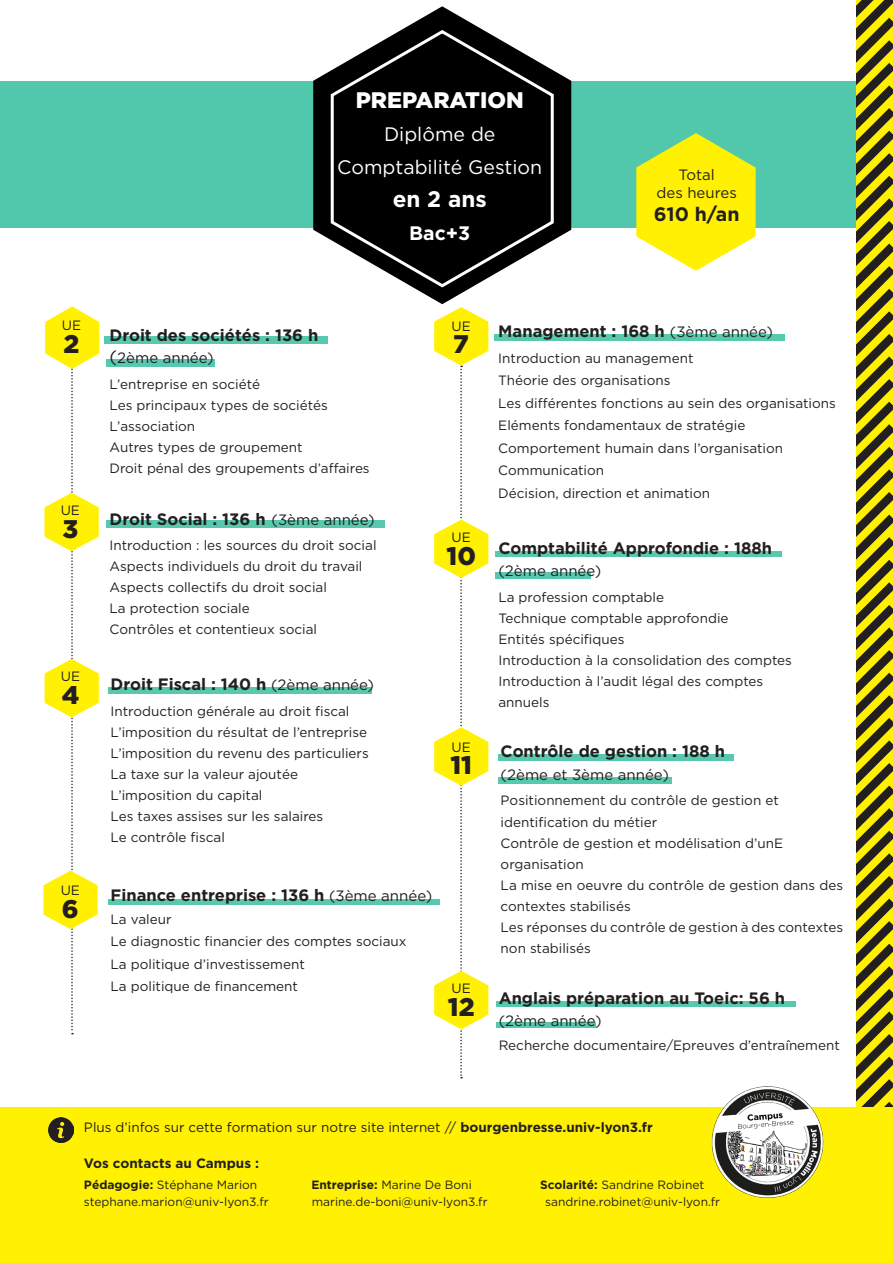
<style>
.page{position:relative;width:893px;height:1263px;background:#fff}
.page>*{position:absolute;margin:0;border:0;box-sizing:border-box;transform-origin:0 0}
.t1{font:900 25.5px "Gotham";color:#231f20}
.t2{font:900 22.5px "Gotham";color:#fff}
.t3{font:700 22.5px "Gotham";color:#fff}
.t4{font:19.5px "Gotham";color:#fff}
.t5{font:700 19.5px "Gotham";color:#231f20}
.t6{font:700 19.5px "Gotham";color:#fff}
.t7{font:700 16.5px "Gotham";color:#231f20}
.t8{font:15px "Gotham";color:#231f20}
.t9{font:13.5px/21px "Gotham";color:#231f20}
.t10{font:700 13.5px "Gotham";color:#231f20}
.t11{font:12px "Gotham";color:#231f20}
.s1{font-size:18px}
.s2{font-weight:400;font-size:15px}
.s3{font-weight:700}
</style>
<div class="page">
<div style="left:106px;top:360px;width:109px;height:7px;background:#58c9ae"></div>
<div style="left:499px;top:777px;width:173px;height:6px;background:#58c9ae"></div>
<div style="left:499px;top:754px;width:235px;height:7px;background:#58c9ae"></div>
<svg style="left:856px;top:0;width:37px;height:1107px;background:#8e8510"></svg>
<div style="left:105px;top:337px;width:223px;height:7px;background:#58c9ae"></div>
<div style="left:496px;top:1022px;width:100px;height:5px;background:#58c9ae"></div>
<div style="left:0;top:81px;width:856px;height:147px;background:#51c7ab"></div>
<svg style="left:313px;top:6px;width:258px;height:298px"></svg>
<svg style="left:329px;top:28px;width:227px;height:261px;background:#2b2b2b"></svg>
<svg style="left:636px;top:133px;width:120px;height:138px"></svg>
<div style="left:106px;top:520px;width:279px;height:7px;background:#58c9ae"></div>
<div style="left:108px;top:899px;width:331px;height:5px;background:#58c9ae"></div>
<div style="left:494px;top:335px;width:290px;height:6px;background:#58c9ae"></div>
<div style="left:495px;top:572px;width:95px;height:7px;background:#58c9ae"></div>
<div style="left:495px;top:551px;width:287px;height:6px;background:#58c9ae"></div>
<div style="left:496px;top:1001px;width:300px;height:6px;background:#58c9ae"></div>
<div style="left:0;top:1107px;width:893px;height:156px;background:#fff101"></div>
<svg style="left:43px;top:306px;width:56px;height:728px"></svg>
<svg style="left:434px;top:307px;width:54px;height:771px"></svg>
<img style="left:711px;top:1086px;width:113px;height:112px">
<img style="left:49px;top:1118px;width:25px;height:24px">
<div style="left:108px;top:687px;width:264px;height:7px;background:#58c9ae"></div>
<p class="t2" style="left:356px;top:87px;width:170px">PREPARATION</p>
<p class="t4" style="left:384px;top:123px;width:113px">Diplôme de</p>
<p class="t4" style="left:337px;top:156px;width:207px">Comptabilité Gestion</p>
<p class="t3" style="left:393px;top:186px;width:95px">en 2 ans</p>
<p class="t6" style="left:409px;top:222px;width:63px">Bac+3</p>
<p class="t8" style="left:679px;top:166px;width:38px">Total</p>
<p class="t8" style="left:657px;top:184px;width:82px">des heures</p>
<p class="t5" style="left:654px;top:203px;width:87px">610 h/an</p>
<p class="t9" style="left:62px;top:315px;width:21px">UE</p>
<p class="t1" style="left:64px;top:329px;width:17px">2</p>
<p class="t9" style="left:61px;top:500px;width:21px">UE</p>
<p class="t1" style="left:62px;top:514px;width:17px">3</p>
<p class="t9" style="left:61px;top:666px;width:21px">UE</p>
<p class="t1" style="left:62px;top:680px;width:19px">4</p>
<p class="t9" style="left:61px;top:880px;width:21px">UE</p>
<p class="t1" style="left:62px;top:894px;width:18px">6</p>
<p class="t7" style="left:109px;top:325px;width:210px">Droit des sociétés : 136 h</p>
<p class="t8" style="left:109px;top:349px;width:106px"><span class="s1">(</span>2ème année)</p>
<p class="t9" style="left:109px;top:373px;width:152px">L’entreprise en société</p>
<p class="t9" style="left:109px;top:394px;width:220px">Les principaux types de sociétés</p>
<p class="t9" style="left:109px;top:415px;width:87px">L’association</p>
<p class="t9" style="left:109px;top:436px;width:195px">Autres types de groupement</p>
<p class="t9" style="left:109px;top:457px;width:262px">Droit pénal des groupements d’affaires</p>
<p class="t7" style="left:110px;top:509px;width:267px">Droit Social : 136 h <span class="s2">(3ème année)</span></p>
<p class="t9" style="left:110px;top:535px;width:268px">Introduction : les sources du droit social</p>
<p class="t9" style="left:110px;top:556px;width:254px">Aspects individuels du droit du travail</p>
<p class="t9" style="left:110px;top:577px;width:219px">Aspects collectifs du droit social</p>
<p class="t9" style="left:110px;top:598px;width:142px">La protection sociale</p>
<p class="t9" style="left:110px;top:619px;width:209px">Contrôles et contentieux social</p>
<p class="t7" style="left:111px;top:675px;width:265px">Droit Fiscal : 140 h <span class="s2">(2ème année)</span></p>
<p class="t9" style="left:111px;top:700px;width:240px">Introduction générale au droit fiscal</p>
<p class="t9" style="left:111px;top:721px;width:258px">L’imposition du résultat de l’entreprise</p>
<p class="t9" style="left:111px;top:742px;width:260px">L’imposition du revenu des particuliers</p>
<p class="t9" style="left:111px;top:763px;width:189px">La taxe sur la valeur ajoutée</p>
<p class="t9" style="left:111px;top:784px;width:153px">L’imposition du capital</p>
<p class="t9" style="left:111px;top:805px;width:214px">Les taxes assises sur les salaires</p>
<p class="t9" style="left:111px;top:826px;width:116px">Le contrôle fiscal</p>
<p class="t9" style="left:451px;top:315px;width:21px">UE</p>
<p class="t1" style="left:453px;top:329px;width:17px">7</p>
<p class="t9" style="left:452px;top:527px;width:21px">UE</p>
<p class="t1" style="left:447px;top:541px;width:31px">10</p>
<p class="t9" style="left:452px;top:736px;width:21px">UE</p>
<p class="t1" style="left:451px;top:751px;width:23px">11</p>
<p class="t7" style="left:111px;top:886px;width:323px">Finance entreprise : 136 h <span class="s2">(3ème année)</span></p>
<p class="t9" style="left:111px;top:908px;width:62px">La valeur</p>
<p class="t9" style="left:111px;top:931px;width:298px">Le diagnostic financier des comptes sociaux</p>
<p class="t9" style="left:111px;top:953px;width:196px">La politique d’investissement</p>
<p class="t9" style="left:111px;top:976px;width:189px">La politique de financement</p>
<p class="t9" style="left:452px;top:978px;width:21px">UE</p>
<p class="t1" style="left:448px;top:992px;width:28px">12</p>
<p class="t7" style="left:498px;top:322px;width:276px">Management : 168 h <span class="s2">(3ème année)</span></p>
<p class="t9" style="left:498px;top:347px;width:197px">Introduction au management</p>
<p class="t9" style="left:498px;top:370px;width:174px">Théorie des organisations</p>
<p class="t9" style="left:498px;top:392px;width:339px">Les différentes fonctions au sein des organisations</p>
<p class="t9" style="left:498px;top:415px;width:249px">Eléments fondamentaux de stratégie</p>
<p class="t9" style="left:498px;top:437px;width:286px">Comportement humain dans l’organisation</p>
<p class="t9" style="left:498px;top:460px;width:107px">Communication</p>
<p class="t9" style="left:498px;top:482px;width:213px">Décision, direction et animation</p>
<p class="t7" style="left:498px;top:538px;width:275px">Comptabilité Approfondie : 188h</p>
<p class="t8" style="left:498px;top:562px;width:105px">(2ème année)</p>
<p class="t9" style="left:498px;top:586px;width:167px">La profession comptable</p>
<p class="t9" style="left:498px;top:607px;width:232px">Technique comptable approfondie</p>
<p class="t9" style="left:498px;top:628px;width:128px">Entités spécifiques</p>
<p class="t9" style="left:498px;top:649px;width:295px">Introduction à la consolidation des comptes</p>
<p class="t9" style="left:498px;top:670px;width:266px">Introduction à l’audit légal des comptes</p>
<p class="t9" style="left:498px;top:691px;width:53px">annuels</p>
<p class="t7" style="left:501px;top:742px;width:226px">Contrôle de gestion : 188 h</p>
<p class="t8" style="left:501px;top:766px;width:170px">(2ème et 3ème année)</p>
<p class="t9" style="left:501px;top:790px;width:280px">Positionnement du contrôle de gestion et</p>
<p class="t9" style="left:501px;top:811px;width:158px">identification du métier</p>
<p class="t9" style="left:501px;top:832px;width:284px">Contrôle de gestion et modélisation d’unE</p>
<p class="t9" style="left:501px;top:853px;width:85px">organisation</p>
<p class="t9" style="left:501px;top:874px;width:344px">La mise en oeuvre du contrôle de gestion dans des contextes stabilisés</p>
<p class="t9" style="left:501px;top:916px;width:344px">Les réponses du contrôle de gestion à des contextes non stabilisés</p>
<p class="t7" style="left:499px;top:988px;width:288px">Anglais préparation au Toeic: 56 h</p>
<p class="t8" style="left:499px;top:1012px;width:105px">(2ème année)</p>
<p class="t9" style="left:499px;top:1034px;width:343px">Recherche documentaire/Epreuves d’entraînement</p>
<p class="t9" style="left:84px;top:1117px;width:570px">Plus d’infos sur cette formation sur notre site internet // <span class="s3">bourgenbresse.univ-lyon3.fr</span></p>
<p class="t10" style="left:84px;top:1156px;width:177px">Vos contacts au Campus :</p>
<p class="t11" style="left:84px;top:1178px;width:175px"><span class="s3">Pédagogie:</span> Stéphane Marion</p>
<p class="t11" style="left:311px;top:1178px;width:162px"><span class="s3">Entreprise:</span> Marine De Boni</p>
<p class="t11" style="left:540px;top:1178px;width:166px"><span class="s3">Scolarité:</span> Sandrine Robinet</p>
<p class="t11" style="left:84px;top:1195px;width:186px">stephane.marion@univ-lyon3.fr</p>
<p class="t11" style="left:312px;top:1195px;width:177px">marine.de-boni@univ-lyon3.fr</p>
<p class="t11" style="left:545px;top:1195px;width:176px">sandrine.robinet@univ-lyon.fr</p>
</div>
